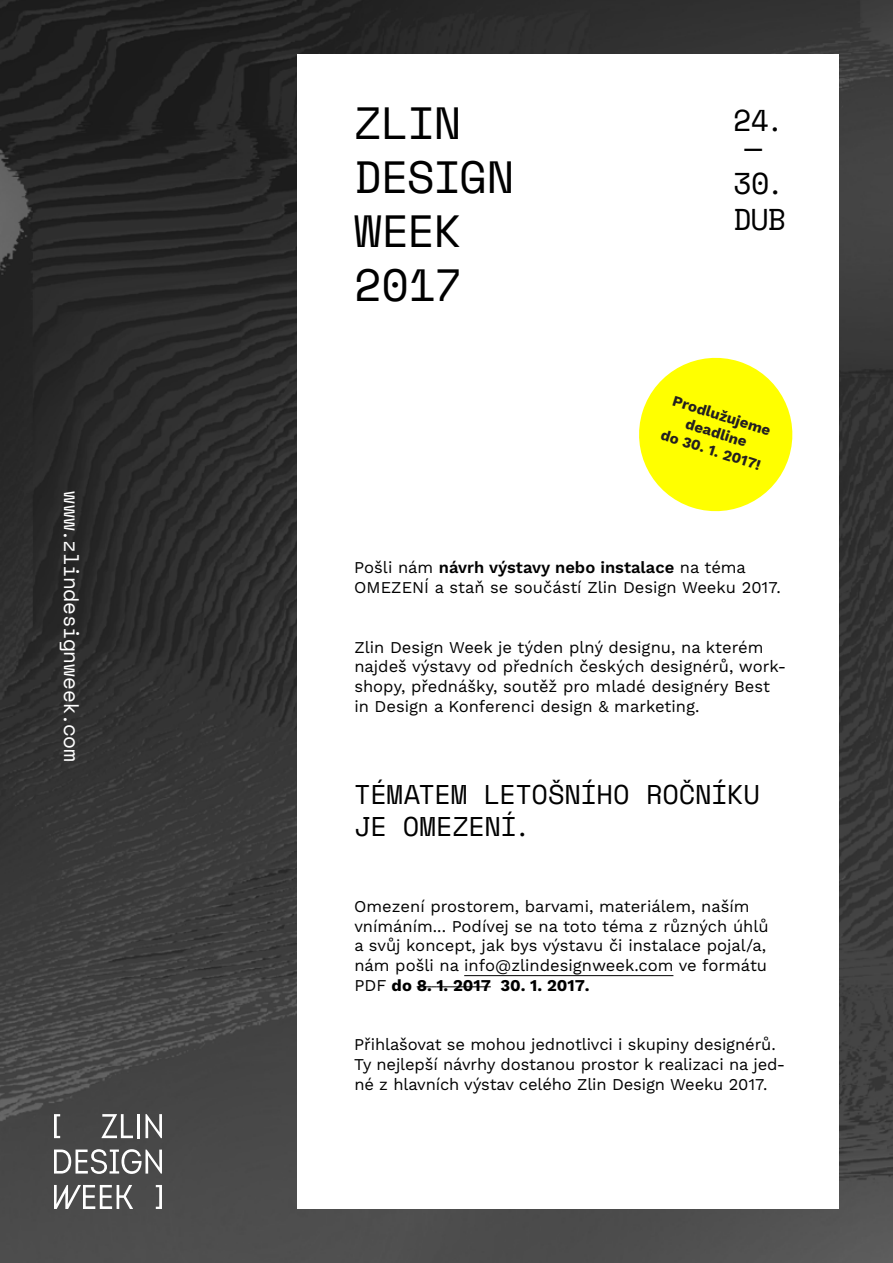
<style>
.page{position:relative;width:893px;height:1263px;background:#fff}
.page>*{position:absolute;margin:0;border:0;box-sizing:border-box;transform-origin:0 0}
.t1{font:45px/54px "Space Mono";letter-spacing:-.025em;color:#000}
.t2{font:30px/27px "Space Mono";letter-spacing:-.025em;color:#000;text-align:center}
.t3{font:27px/32.4px "Space Mono";letter-spacing:-.015em;color:#000}
.t4{font:21px "Space Mono";letter-spacing:-.005em;color:#fff}
.t5{font:16.5px/19.8px "Work Sans";color:#000}
.t6{font:700 15px/18px "Work Sans";color:#231f20;text-align:center}
.s1{font-weight:600}
.s2{font-weight:700}
</style>
<div class="page">
<img style="left:0;top:0;width:893px;height:1263px">
<div style="left:297px;top:54px;width:542px;height:1155px;background:#fff"></div>
<svg style="left:102px;top:1114px;width:31px;height:24px"></svg>
<hr style="left:137px;top:1114px;width:3px;height:24px;background:#fff">
<svg style="left:54px;top:1114px;width:6px;height:24px"></svg>
<svg style="left:156px;top:1185px;width:6px;height:24px"></svg>
<svg style="left:145px;top:1114px;width:17px;height:24px"></svg>
<svg style="left:54px;top:1149px;width:108px;height:25px"></svg>
<svg style="left:54px;top:1185px;width:79px;height:24px"></svg>
<hr style="left:464px;top:975px;width:209px;height:1px;background:#000">
<svg style="left:417px;top:986px;width:19px;height:1px"></svg>
<hr style="left:436px;top:986px;width:55px;height:1px;background:#000">
<svg style="left:639px;top:357px;width:154px;height:155px"></svg>
<p class="t4" style="left:88px;top:491px;width:273px;rotate:90deg">www.zlindesignweek.com</p>
<h1 class="t1" style="left:354px;top:95px;width:161px">ZLIN<br>DESIGN<br>WEEK<br>2017</h1>
<h2 class="t2" style="left:733px;top:106px;width:53px">24. —</h2>
<h2 class="t2" style="left:733px;top:165px;width:55px;line-height:36px;text-align:left">30.<br>DUB</h2>
<p class="t6" style="left:675px;top:392px;width:106px;rotate:18deg">Prodlužujeme deadline<br>do 30. 1. 2017!</p>
<p class="t5" style="left:354px;top:558px;width:428px">Pošli nám <span class="s1">návrh výstavy nebo instalace</span> na téma<br>OMEZENÍ a staň se součástí Zlin Design Weeku 2017.</p>
<p class="t5" style="left:354px;top:638px;width:433px">Zlin Design Week je týden plný designu, na kterém najdeš výstavy od předních českých designérů, work&shy;shopy, přednášky, soutěž pro mladé designéry Best in Design a Konferenci design &amp; marketing.</p>
<h3 class="t3" style="left:354px;top:777px;width:407px">TÉMATEM LETOŠNÍHO ROČNÍKU<br>JE OMEZENÍ.</h3>
<p class="t5" style="left:354px;top:897px;width:416px">Omezení prostorem, barvami, materiálem, naším vnímáním... Podívej se na toto téma z různých úhlů a svůj koncept, jak bys výstavu či instalace pojal/a, nám pošli na info@zlindesignweek.com ve formátu PDF <span class="s2">do 8. 1. 2017 30. 1. 2017.</span></p>
<p class="t5" style="left:354px;top:1035px;width:432px">Přihlašovat se mohou jednotlivci i skupiny designérů.<br>Ty nejlepší návrhy dostanou prostor k realizaci na jed&shy;né z hlavních výstav celého Zlin Design Weeku 2017.</p>
</div>
